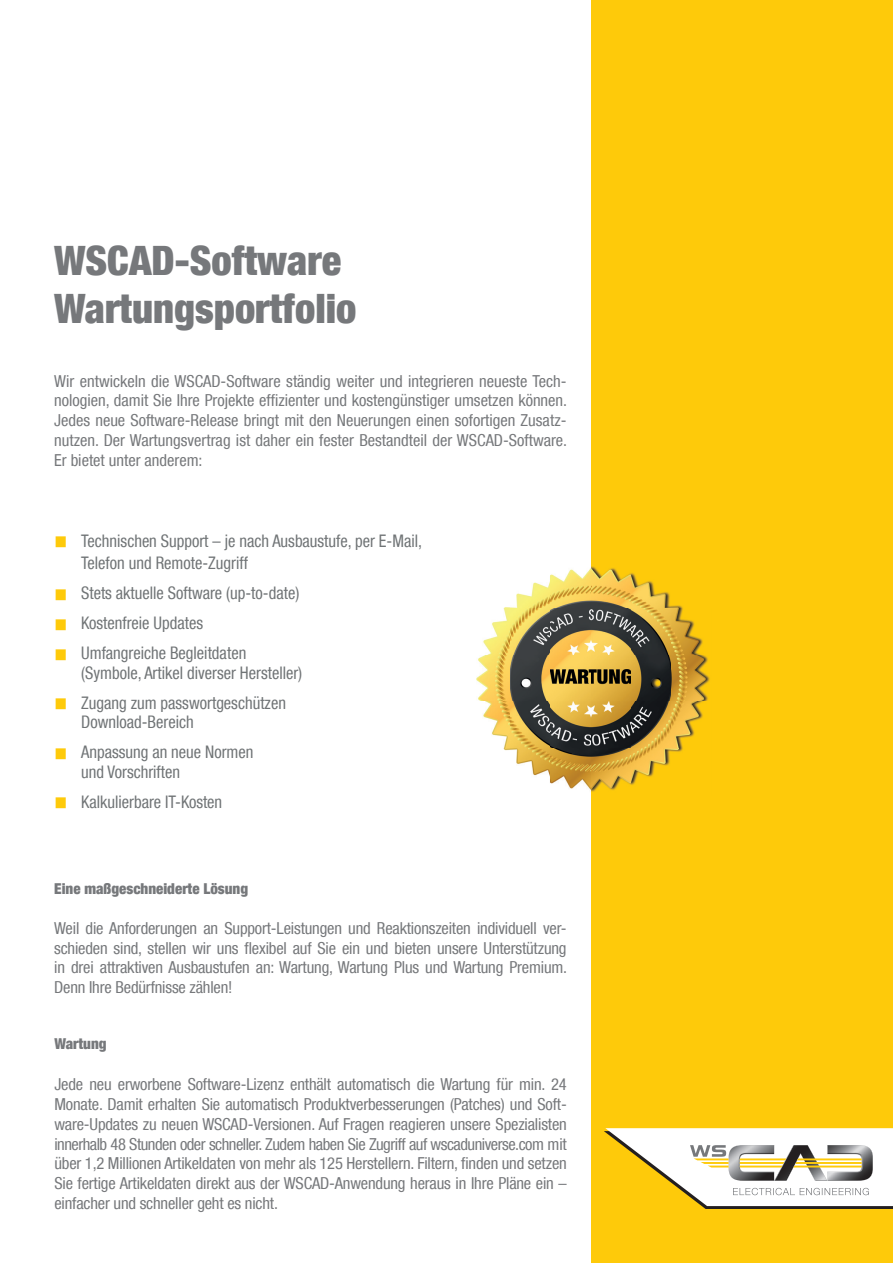
<style>
.page{position:relative;width:893px;height:1263px;background:#fff}
.page>*{position:absolute;margin:0;border:0;box-sizing:border-box;transform-origin:0 0}
.t1{font:900 condensed 40.5px/48px "Helvetica Neue LT Com";color:#76787b}
.t2{font:condensed 17.4px/30px "Helvetica Neue LT Com";color:#707476;scale:.95 1}
.t3{font:condensed 16.5px/19.8px "Helvetica Neue LT Com";letter-spacing:-.01em;color:#76787b;text-align:justify}
.t4{font:900 condensed 15px "Helvetica Neue LT Com";color:#76787b}
</style>
<div class="page">
<div style="left:591px;top:0;width:302px;height:1263px;background:#feca0a"></div>
<svg style="left:604px;top:1128px;width:289px;height:81px"></svg>
<img style="left:476px;top:566px;width:234px;height:226px">
<h1 class="t1" style="left:54px;top:236px;width:304px">WSCAD-Software<br>Wartungsportfolio</h1>
<p class="t3" style="left:54px;top:371px;width:514px">Wir entwickeln die WSCAD-Software ständig weiter und integrieren neueste Tech&shy;nologien, damit Sie Ihre Projekte effizienter und kostengünstiger umsetzen können.<br>Jedes neue Software-Release bringt mit den Neuerungen einen sofortigen Zusatz&shy;nutzen. Der Wartungsvertrag ist daher ein fester Bestandteil der WSCAD-Software.<br>Er bietet unter anderem:</p>
<p class="t2" style="left:81px;top:529px;width:360px;line-height:22.5px">Technischen Support – je nach Ausbaustufe, per E-Mail,<br>Telefon und Remote-Zugriff</p>
<p class="t2" style="left:81px;top:578px;width:231px">Stets aktuelle Software (up-to-date)<br>Kostenfreie Updates<br>Umfangreiche Begleitdaten</p>
<p class="t2" style="left:81px;top:657px;width:234px">(Symbole, Artikel diverser Hersteller)<br>Zugang zum passwortgeschützen</p>
<p class="t2" style="left:81px;top:707px;width:183px">Download-Bereich<br>Anpassung an neue Normen</p>
<p class="t2" style="left:81px;top:756px;width:150px">und Vorschriften<br>Kalkulierbare IT-Kosten</p>
<p class="t4" style="left:54px;top:880px;width:196px">Eine maßgeschneiderte Lösung</p>
<p class="t3" style="left:54px;top:918px;width:514px">Weil die Anforderungen an Support-Leistungen und Reaktionszeiten individuell ver&shy;schieden sind, stellen wir uns flexibel auf Sie ein und bieten unsere Unterstützung in drei attraktiven Ausbaustufen an: Wartung, Wartung Plus und Wartung Premium.<br>Denn Ihre Bedürfnisse zählen!</p>
<p class="t4" style="left:54px;top:1035px;width:54px">Wartung</p>
<p class="t3" style="left:54px;top:1074px;width:514px">Jede neu erworbene Software-Lizenz enthält automatisch die Wartung für min. 24<br>Monate. Damit erhalten Sie automatisch Produktverbesserungen (Patches) und Soft&shy;ware-Updates zu neuen WSCAD-Versionen. Auf Fragen reagieren unsere Spezialisten innerhalb 48 Stunden oder schneller. Zudem haben Sie Zugriff auf wscaduniverse.com mit über 1,2 Millionen Artikeldaten von mehr als 125 Herstellern. Filtern, finden und setzen Sie fertige Artikeldaten direkt aus der WSCAD-Anwendung heraus in Ihre Pläne ein – einfacher und schneller geht es nicht.</p>
</div>
